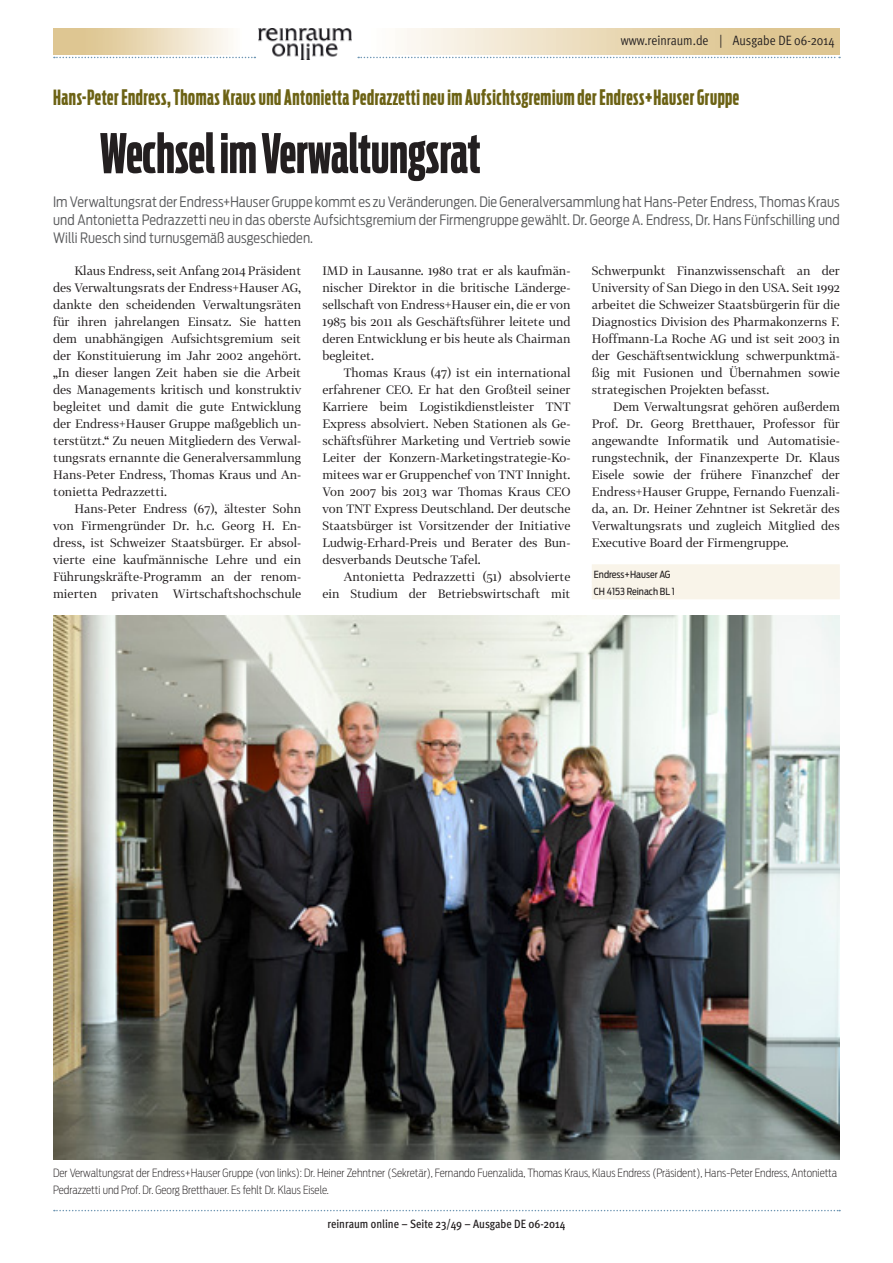
<style>
.page{position:relative;width:893px;height:1263px;background:#fff}
.page>*{position:absolute;margin:0;border:0;box-sizing:border-box;transform-origin:0 0}
.t1{font:700 54px "Antenna Comp";color:#231f20}
.t2{font:700 21px "Antenna Comp";letter-spacing:.025em;color:#6c6214}
.t3{font:300 14.25px/18px "Antenna Cond";letter-spacing:.005em;color:#58595b;text-align:justify}
.t4{font:13.5px "Meta OT Cond Norm";color:#231f20}
.t5{font:12px/17px "Tabac G2";color:#231f20;text-align:justify}
.t6{font:500 condensed 12px "Meta OT";color:#231f20}
.t7{font:200 11.25px/17px "Antenna Cond";color:#231f20}
.t8{font:9.75px/17px "Antenna Cond";color:#231f20}
</style>
<div class="page">
<svg style="left:358px;top:57px;width:482px;height:1px"></svg>
<svg style="left:54px;top:57px;width:201px;height:1px"></svg>
<svg style="left:54px;top:1210px;width:786px;height:1px"></svg>
<img style="left:258px;top:29px;width:94px;height:31px">
<div style="left:592px;top:564px;width:248px;height:18px;background:#f9f4e9"></div>
<div style="left:592px;top:581px;width:248px;height:18px;background:#f9f4e9"></div>
<img style="left:53px;top:615px;width:787px;height:544px">
<p class="t4" style="left:621px;top:32px;width:215px">www.reinraum.de | Ausgabe DE 06-2014</p>
<h2 class="t2" style="left:53px;top:86px;width:688px">Hans-Peter Endress, Thomas Kraus und Antonietta Pedrazzetti neu im Aufsichtsgremium der Endress+Hauser Gruppe</h2>
<h1 class="t1" style="left:99px;top:124px;width:383px">Wechsel im Verwaltungsrat</h1>
<p class="t3" style="left:53px;top:193px;width:788px">Im Verwaltungsrat der Endress+Hauser Gruppe kommt es zu Veränderungen. Die Generalversammlung hat Hans-Peter Endress, Thomas Kraus und Antonietta Pedrazzetti neu in das oberste Aufsichtsgremium der Firmengruppe gewählt. Dr. George A. Endress, Dr. Hans Fünfschilling und Willi Ruesch sind turnusgemäß ausgeschieden.</p>
<p class="t5" style="left:53px;top:262px;width:250px;text-indent:21px">Klaus Endress, seit Anfang 2014 Präsident des Verwaltungsrats der Endress+Hauser AG, dankte den scheidenden Verwaltungsräten für ihren jahrelangen Einsatz. Sie hatten dem unabhängigen Aufsichtsgremium seit der Konstituierung im Jahr 2002 angehört. „In dieser langen Zeit haben sie die Arbeit des Managements kritisch und konstruktiv begleitet und damit die gute Entwicklung der Endress+Hauser Gruppe maßgeblich un&shy;terstützt.“ Zu neuen Mitgliedern des Verwal&shy;tungsrats ernannte die Generalversammlung Hans-Peter Endress, Thomas Kraus und An&shy;tonietta Pedrazzetti.</p>
<p class="t5" style="left:53px;top:500px;width:250px;text-indent:21px">Hans-Peter Endress (67), ältester Sohn von Firmengründer Dr. h.c. Georg H. En&shy;dress, ist Schweizer Staatsbürger. Er absol&shy;vierte eine kaufmännische Lehre und ein Führungskräfte-Programm an der renom&shy;mierten privaten Wirtschaftshochschule</p>
<p class="t5" style="left:322px;top:262px;width:250px">IMD in Lausanne. 1980 trat er als kaufmän&shy;nischer Direktor in die britische Länderge&shy;sellschaft von Endress+Hauser ein, die er von 1985 bis 2011 als Geschäftsführer leitete und deren Entwicklung er bis heute als Chairman begleitet.</p>
<p class="t5" style="left:322px;top:364px;width:250px;text-indent:21px">Thomas Kraus (47) ist ein international erfahrener CEO. Er hat den Großteil seiner Karriere beim Logistikdienstleister TNT Express absolviert. Neben Stationen als Ge&shy;schäftsführer Marketing und Vertrieb sowie Leiter der Konzern-Marketingstrategie-Ko&shy;mitees war er Gruppenchef von TNT Innight.<br>Von 2007 bis 2013 war Thomas Kraus CEO von TNT Express Deutschland. Der deutsche Staatsbürger ist Vorsitzender der Initiative Ludwig-Erhard-Preis und Berater des Bun&shy;desverbands Deutsche Tafel.</p>
<p class="t5" style="left:322px;top:568px;width:250px;text-align:right">Antonietta Pedrazzetti (51) absolvierte<br>ein Studium der Betriebswirtschaft mit</p>
<p class="t5" style="left:592px;top:262px;width:250px">Schwerpunkt Finanzwissenschaft an der University of San Diego in den USA. Seit 1992 arbeitet die Schweizer Staatsbürgerin für die Diagnostics Division des Pharmakonzerns F.<br>Hoffmann-La Roche AG und ist seit 2003 in der Geschäftsentwicklung schwerpunktmä&shy;ßig mit Fusionen und Übernahmen sowie strategischen Projekten befasst.</p>
<p class="t5" style="left:592px;top:398px;width:250px;text-indent:21px">Dem Verwaltungsrat gehören außerdem Prof. Dr. Georg Bretthauer, Professor für angewandte Informatik und Automatisie&shy;rungstechnik, der Finanzexperte Dr. Klaus Eisele sowie der frühere Finanzchef der Endress+Hauser Gruppe, Fernando Fuenzali&shy;da, an. Dr. Heiner Zehntner ist Sekretär des Verwaltungsrats und zugleich Mitglied des Executive Board der Firmengruppe.</p>
<p class="t8" style="left:594px;top:566px;width:83px">Endress+Hauser AG<br>CH 4153 Reinach BL 1</p>
<p class="t7" style="left:53px;top:1164px;width:786px">Der Verwaltungsrat der Endress+Hauser Gruppe (von links): Dr. Heiner Zehntner (Sekretär), Fernando Fuenzalida, Thomas Kraus, Klaus Endress (Präsident), Hans-Peter Endress, Antonietta<br>Pedrazzetti und Prof. Dr. Georg Bretthauer. Es fehlt Dr. Klaus Eisele.</p>
<p class="t6" style="left:327px;top:1216px;width:240px">reinraum online – Seite 23/49 – Ausgabe DE 06-2014</p>
</div>
